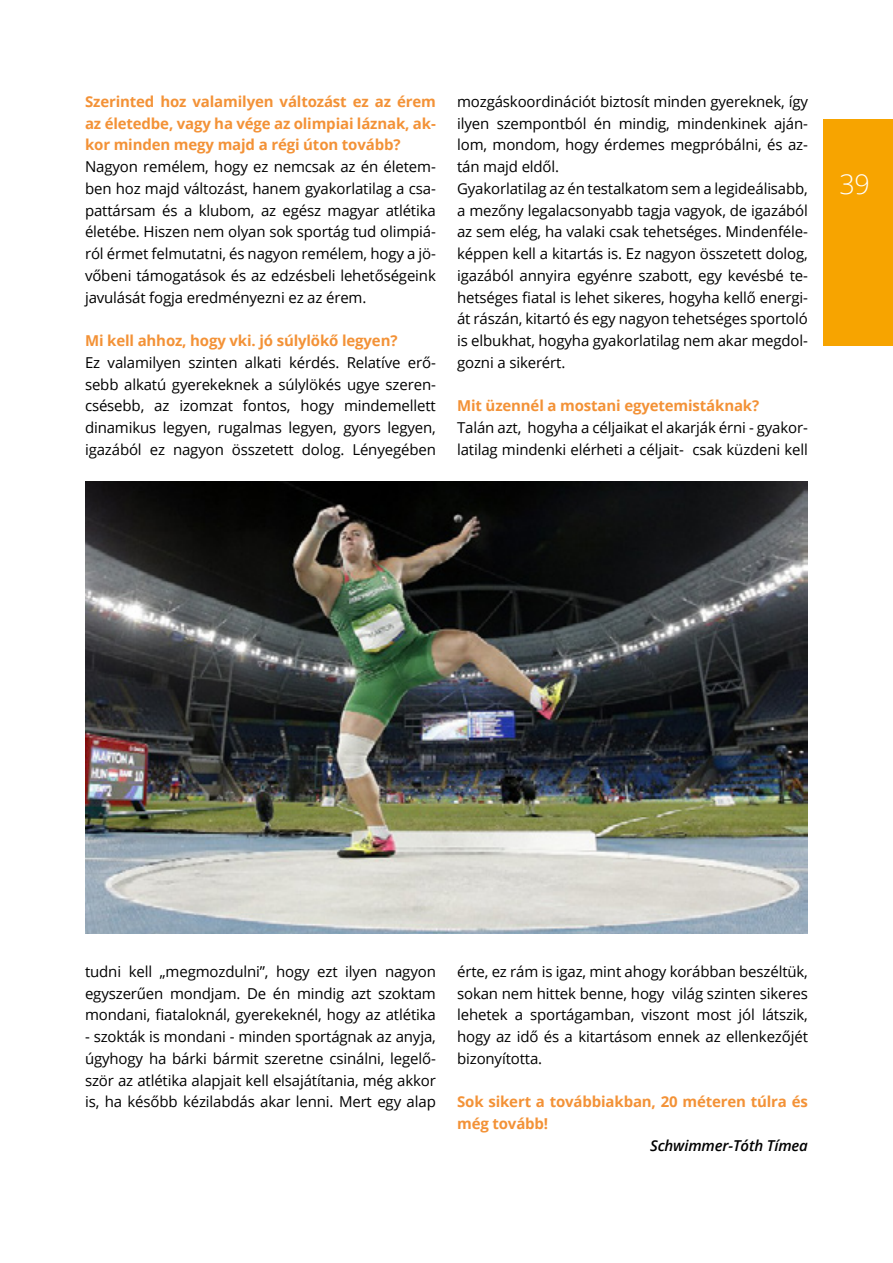
<style>
.page{position:relative;width:893px;height:1263px;background:#fff}
.page>*{position:absolute;margin:0;border:0;box-sizing:border-box;transform-origin:0 0}
.t1{font:300 27px "Open Sans";color:#fff}
.t2{font:15px/21.8px "Open Sans";letter-spacing:-.01em;color:#000;text-align:justify}
.t3{font:700 15px/21.8px "Open Sans";letter-spacing:-.01em;color:#f39237;text-align:justify}
.t4{font:italic 600 15px "Open Sans";letter-spacing:-.01em;color:#000}
</style>
<div class="page">
<div style="left:823px;top:119px;width:70px;height:227px;background:#f7a400"></div>
<img style="left:85px;top:482px;width:723px;height:451px">
<p class="t3" style="left:85px;top:90px;width:352px">Szerinted hoz valamilyen változást ez az érem az életedbe, vagy ha vége az olimpiai láznak, ak&shy;kor minden megy majd a régi úton tovább?</p>
<p class="t2" style="left:85px;top:155px;width:352px">Nagyon remélem, hogy ez nemcsak az én életem&shy;ben hoz majd változást, hanem gyakorlatilag a csa&shy;pattársam és a klubom, az egész magyar atlétika életébe. Hiszen nem olyan sok sportág tud olimpiá&shy;ról érmet felmutatni, és nagyon remélem, hogy a jö&shy;vőbeni támogatások és az edzésbeli lehetőségeink javulását fogja eredményezni ez az érem.</p>
<p class="t3" style="left:85px;top:329px;width:314px">Mi kell ahhoz, hogy vki. jó súlylökő legyen?</p>
<p class="t2" style="left:85px;top:351px;width:352px">Ez valamilyen szinten alkati kérdés. Relatíve erő&shy;sebb alkatú gyerekeknek a súlylökés ugye szeren&shy;csésebb, az izomzat fontos, hogy mindemellett dinamikus legyen, rugalmas legyen, gyors legyen, igazából ez nagyon összetett dolog. Lényegében</p>
<p class="t2" style="left:457px;top:90px;width:352px;text-align:left">mozgáskoordinációt biztosít minden gyereknek, így ilyen szempontból én mindig, mindenkinek aján&shy;lom, mondom, hogy érdemes megpróbálni, és az&shy;tán majd eldől.<br>Gyakorlatilag az én testalkatom sem a legideálisabb, a mezőny legalacsonyabb tagja vagyok, de igazából az sem elég, ha valaki csak tehetséges. Mindenféle&shy;képpen kell a kitartás is. Ez nagyon összetett dolog, igazából annyira egyénre szabott, egy kevésbé te&shy;hetséges fiatal is lehet sikeres, hogyha kellő energi&shy;át rászán, kitartó és egy nagyon tehetséges sportoló is elbukhat, hogyha gyakorlatilag nem akar megdol&shy;gozni a sikerért.</p>
<p class="t3" style="left:457px;top:395px;width:304px">Mit üzennél a mostani egyetemistáknak?</p>
<p class="t2" style="left:457px;top:416px;width:352px">Talán azt, hogyha a céljaikat el akarják érni - gyakor&shy;latilag mindenki elérheti a céljait- csak küzdeni kell</p>
<h1 class="t1" style="left:839px;top:165px;width:32px">39</h1>
<p class="t2" style="left:85px;top:960px;width:352px">tudni kell „megmozdulni”, hogy ezt ilyen nagyon egyszerűen mondjam. De én mindig azt szoktam mondani, fiataloknál, gyerekeknél, hogy az atlétika</p>
<p class="t2" style="left:85px;top:1025px;width:352px">- szokták is mondani - minden sportágnak az anyja, úgyhogy ha bárki bármit szeretne csinálni, legelő&shy;ször az atlétika alapjait kell elsajátítania, még akkor is, ha később kézilabdás akar lenni. Mert egy alap</p>
<p class="t2" style="left:457px;top:960px;width:352px">érte, ez rám is igaz, mint ahogy korábban beszéltük, sokan nem hittek benne, hogy világ szinten sikeres lehetek a sportágamban, viszont most jól látszik, hogy az idő és a kitartásom ennek az ellenkezőjét bizonyította.</p>
<p class="t3" style="left:457px;top:1091px;width:352px">Sok sikert a továbbiakban, 20 méteren túlra és még tovább!</p>
<p class="t4" style="left:650px;top:1135px;width:159px">Schwimmer-Tóth Tímea</p>
</div>
